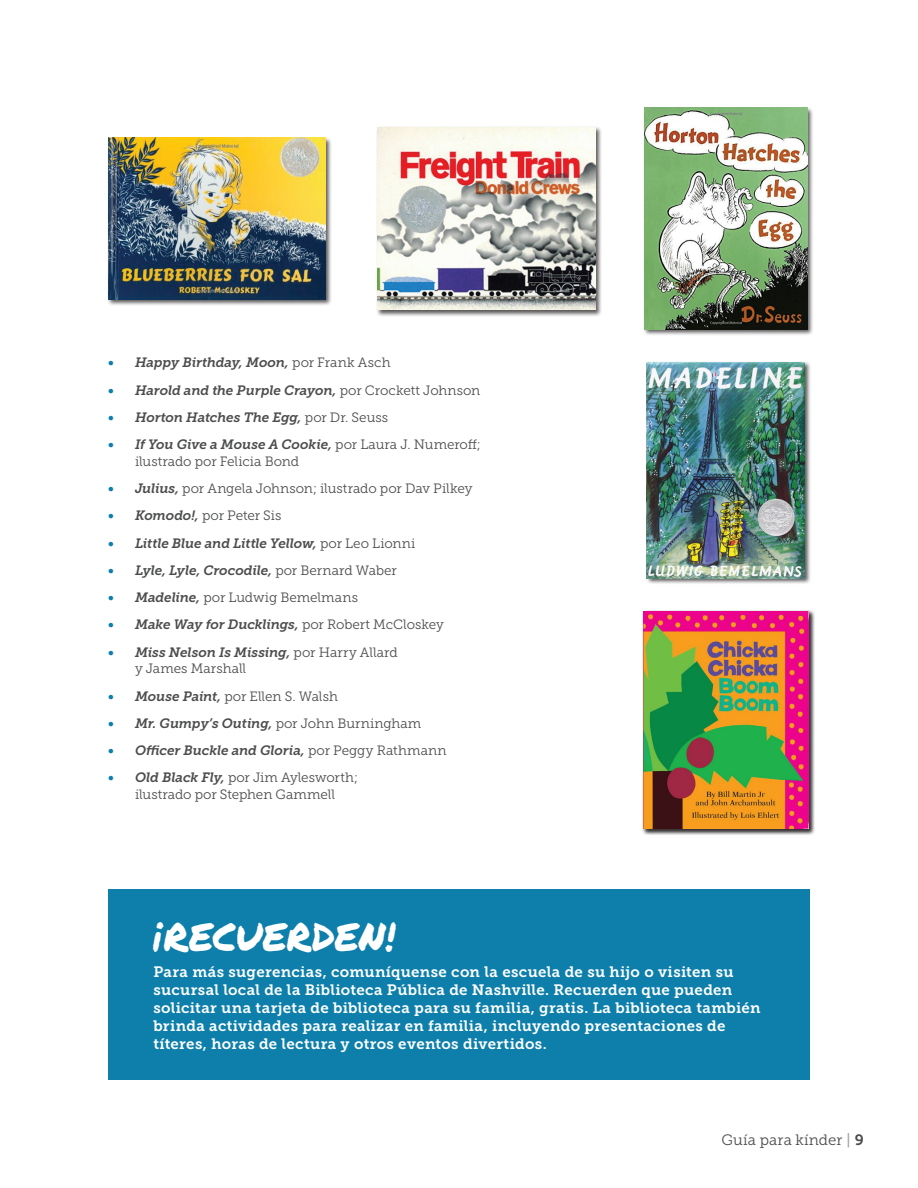
<style>
.page{position:relative;width:918px;height:1188px;background:#fff}
.page>*{position:absolute;margin:0;border:0;box-sizing:border-box;transform-origin:0 0}
.t1{font:39px "Permanent Marker";letter-spacing:-.005em;color:#fff}
.t2{font:15px/18px "Museo Slab 700";letter-spacing:.02em;color:#fff}
.t3{font:15px "Museo Slab 300";letter-spacing:.01em;color:#4b4c4d}
.t4{font:italic 13.5px "Museo Slab 700";letter-spacing:-.01em;color:#4b4c4d}
.t5{font:13.5px/16.5px "Museo Slab 300";letter-spacing:-.005em;color:#4b4c4d;text-align:center}
.s1{color:#0d7faa}
.s2{font-family:"Museo Slab 300";font-style:normal}
.s3{font-family:"Museo Slab 700";font-style:italic;color:#0d7faa}
.s4{font-family:"Museo Slab 700";font-style:italic}
.s5{font-family:"Museo Slab 500";color:#a3a4a8}
.s6{font-family:"Museo Slab 700"}
</style>
<div class="page">
<div style="left:108px;top:890px;width:702px;height:190px;background:#0d7faa"></div>
<div style="left:643px;top:107px;width:171px;height:229px;background:#231f20;opacity:.75"></div>
<img style="left:644px;top:108px;width:163px;height:221px">
<div style="left:642px;top:610px;width:173px;height:225px;background:#231f20;opacity:.75"></div>
<img style="left:643px;top:611px;width:165px;height:218px">
<svg style="left:797px;top:820px;width:11px;height:9px"></svg>
<svg style="left:797px;top:611px;width:12px;height:9px"></svg>
<div style="left:376px;top:126px;width:226px;height:191px;background:#231f20;opacity:.75"></div>
<img style="left:377px;top:128px;width:218px;height:182px">
<div style="left:107px;top:137px;width:225px;height:169px;background:#231f20;opacity:.75"></div>
<img style="left:108px;top:138px;width:217px;height:161px">
<div style="left:646px;top:361px;width:166px;height:224px;background:#231f20;opacity:.75"></div>
<img style="left:647px;top:362px;width:158px;height:216px">
<p class="t4" style="left:108px;top:355px;width:284px"><span class="s1">•</span> Happy Birthday, Moon, <span class="s2">por Frank Asch</span></p>
<p class="t4" style="left:108px;top:382px;width:374px"><span class="s1">•</span> Harold and the Purple Crayon, <span class="s2">por Crockett Johnson</span></p>
<p class="t4" style="left:108px;top:410px;width:282px"><span class="s1">•</span> Horton Hatches The Egg, <span class="s2">por Dr. Seuss</span></p>
<p class="t4" style="left:108px;top:437px;width:374px"><span class="s1">•</span> If You Give a Mouse A Cookie, <span class="s2">por Laura J. Numeroff;</span></p>
<p class="t5" style="left:135px;top:453px;width:166px">ilustrado por Felicia Bond</p>
<p class="t5" style="left:108px;top:480px;width:366px"><span class="s3">•</span> <span class="s4">Julius,</span> por Angela Johnson; ilustrado por Dav Pilkey</p>
<p class="t5" style="left:108px;top:508px;width:175px"><span class="s3">•</span> <span class="s4">Komodo!,</span> por Peter Sis</p>
<p class="t4" style="left:108px;top:535px;width:309px"><span class="s1">•</span> Little Blue and Little Yellow, <span class="s2">por Leo Lionni</span></p>
<p class="t4" style="left:108px;top:563px;width:290px"><span class="s1">•</span> Lyle, Lyle, Crocodile, <span class="s2">por Bernard Waber</span></p>
<p class="t5" style="left:108px;top:589px;width:252px"><span class="s3">•</span> <span class="s4">Madeline,</span> por Ludwig Bemelmans</p>
<p class="t4" style="left:108px;top:617px;width:337px"><span class="s1">•</span> Make Way for Ducklings, <span class="s2">por Robert McCloskey</span></p>
<p class="t4" style="left:108px;top:645px;width:291px"><span class="s1">•</span> Miss Nelson Is Missing, <span class="s2">por Harry Allard</span></p>
<p class="t5" style="left:135px;top:660px;width:113px">y James Marshall</p>
<p class="t5" style="left:108px;top:688px;width:231px"><span class="s3">•</span> <span class="s4">Mouse Paint,</span> por Ellen S. Walsh</p>
<p class="t4" style="left:108px;top:716px;width:315px"><span class="s1">•</span> Mr. Gumpy’s Outing, <span class="s2">por John Burningham</span></p>
<p class="t4" style="left:108px;top:743px;width:340px"><span class="s1">•</span> Officer Buckle and Gloria, <span class="s2">por Peggy Rathmann</span></p>
<p class="t5" style="left:108px;top:770px;width:252px"><span class="s3">•</span> <span class="s4">Old Black Fly,</span> por Jim Aylesworth; ilustrado por Stephen Gammell</p>
<h1 class="t1" style="left:153px;top:908px;width:244px">¡RECUERDEN!</h1>
<p class="t2" style="left:153px;top:963px;width:609px">Para más sugerencias, comuníquense con la escuela de su hijo o visiten su sucursal local de la Biblioteca Pública de Nashville. Recuerden que pueden solicitar una tarjeta de biblioteca para su familia, gratis. La biblioteca también brinda actividades para realizar en familia, incluyendo presentaciones de títeres, horas de lectura y otros eventos divertidos.</p>
<p class="t3" style="left:722px;top:1132px;width:144px">Guía para kínder <span class="s5">|</span> <span class="s6">9</span></p>
</div>
